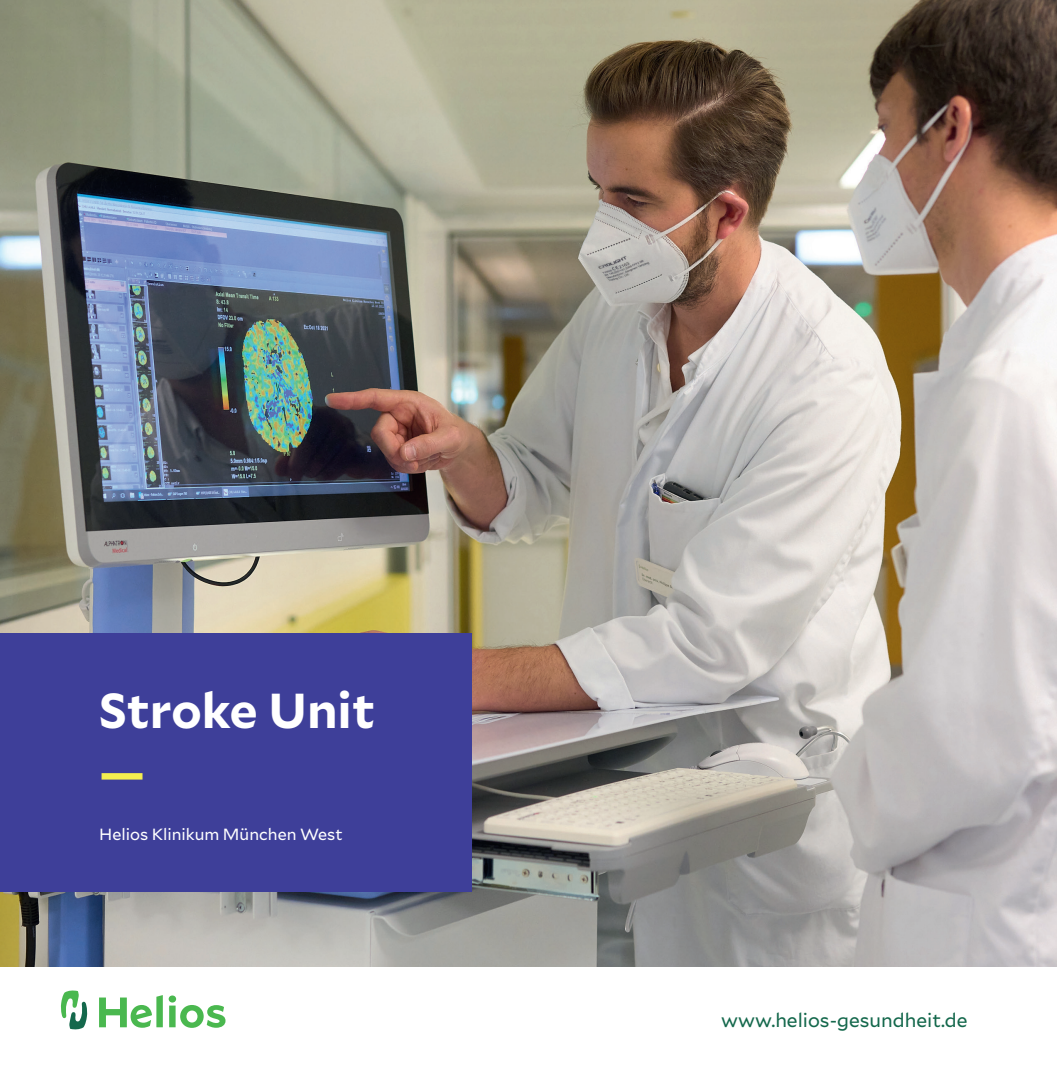
<style>
.page{position:relative;width:1057px;height:1072px;background:#fff}
.page>*{position:absolute;margin:0;border:0;box-sizing:border-box;transform-origin:0 0}
.t1{font:700 49px "Mallory";color:#fff}
.t2{font:700 49px "Mallory";color:#f4ee50}
.t3{font:19.25px "Mallory";color:#14684c}
.t4{font:16.1px "Mallory";color:#fff}
</style>
<div class="page">
<img style="left:0;top:0;width:1057px;height:967px">
<div style="left:0;top:633px;width:471px;height:259px;background:#3e3f99"></div>
<svg style="left:169px;top:995px;width:56px;height:32px"></svg>
<svg style="left:99px;top:995px;width:64px;height:32px"></svg>
<svg style="left:61px;top:990px;width:26px;height:39px"></svg>
<h1 class="t1" style="left:99px;top:674px;width:277px">Stroke Unit</h1>
<h1 class="t2" style="left:99px;top:736px;width:48px">—</h1>
<p class="t4" style="left:99px;top:822px;width:245px">Helios Klinikum München West</p>
<p class="t3" style="left:721px;top:1006px;width:248px">www.helios-gesundheit.de</p>
</div>
